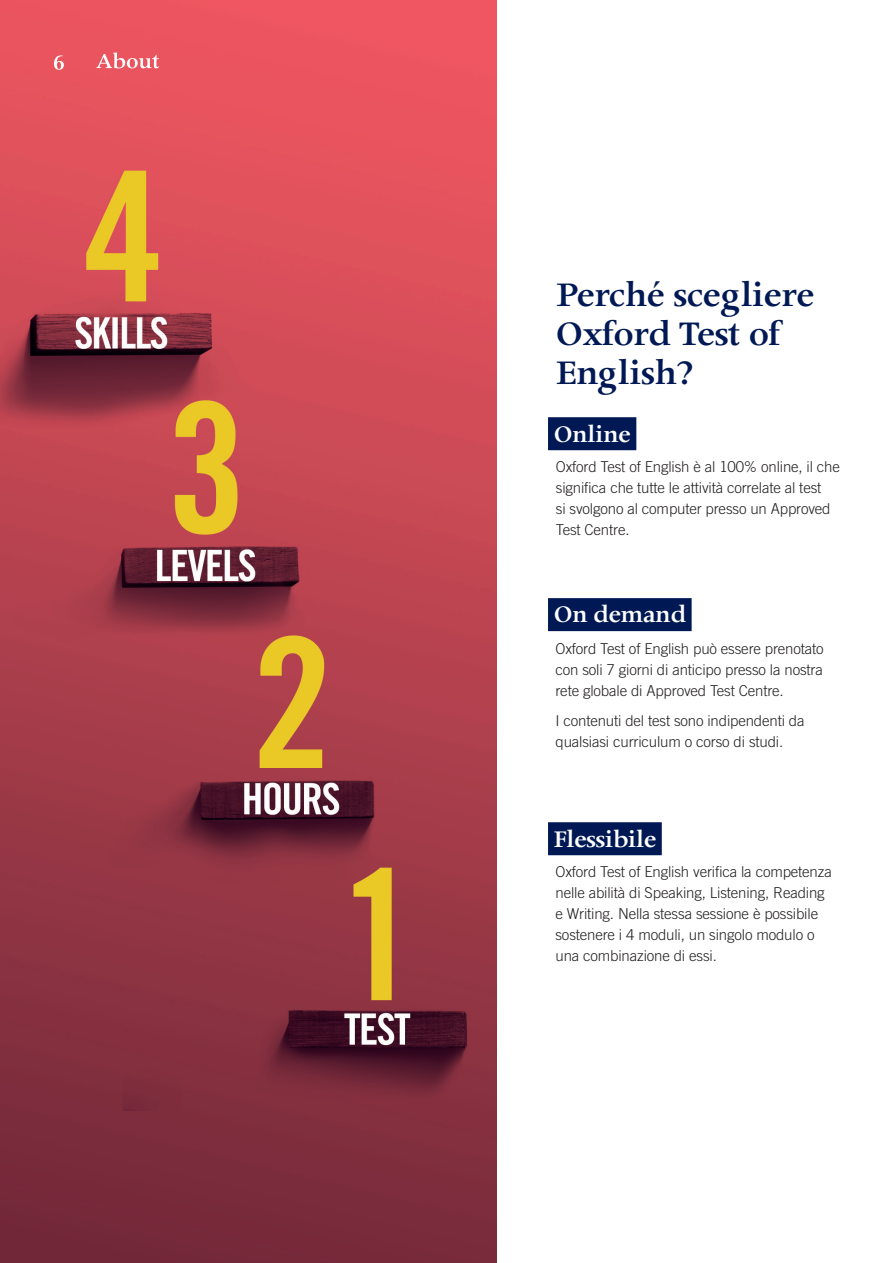
<style>
.page{position:relative;width:893px;height:1263px;background:#fff}
.page>*{position:absolute;margin:0;border:0;box-sizing:border-box;transform-origin:0 0}
.Secondary_Header{font:600 39px/39px "Apollo MT Std";letter-spacing:-.025em;color:#001954}
.Sub-heading_with_col{font:600 27px "Apollo MT Std";letter-spacing:-.03em;color:#fff}
.Main_Copy{font:300 15px/21px "Trade Gothic LT Std";letter-spacing:-.01em;color:#231f20}
</style>
<div class="page">
<img style="left:0;top:0;width:497px;height:1263px">
<svg style="left:96px;top:53px;width:63px;height:15px"></svg>
<svg style="left:54px;top:55px;width:10px;height:15px"></svg>
<div style="left:548px;top:417px;width:88px;height:33px;background:#001954"></div>
<div style="left:548px;top:598px;width:144px;height:33px;background:#001954"></div>
<div style="left:548px;top:822px;width:114px;height:33px;background:#001954"></div>
<p class="Secondary_Header" style="left:556px;top:278px;width:260px">Perché scegliere<br>Oxford Test of<br>English?</p>
<p class="Sub-heading_with_col" style="left:554px;top:419px;width:79px">Online</p>
<p class="Main_Copy" style="left:556px;top:455px;width:286px">Oxford Test of English è al 100% online, il che significa che tutte le attività correlate al test<br>si svolgono al computer presso un Approved Test Centre.</p>
<p class="Sub-heading_with_col" style="left:554px;top:600px;width:134px">On demand</p>
<p class="Main_Copy" style="left:555px;top:638px;width:270px;text-align:justify">Oxford Test of English può essere prenotato con soli 7 giorni di anticipo presso la nostra rete globale di Approved Test Centre.</p>
<p class="Main_Copy" style="left:555px;top:709px;width:251px">I contenuti del test sono indipendenti da qualsiasi curriculum o corso di studi.</p>
<p class="Sub-heading_with_col" style="left:554px;top:824px;width:104px">Flessibile</p>
<p class="Main_Copy" style="left:555px;top:861px;width:278px">Oxford Test of English verifica la competenza nelle abilità di Speaking, Listening, Reading e Writing. Nella stessa sessione è possibile sostenere i 4 moduli, un singolo modulo o una combinazione di essi.</p>
</div>
